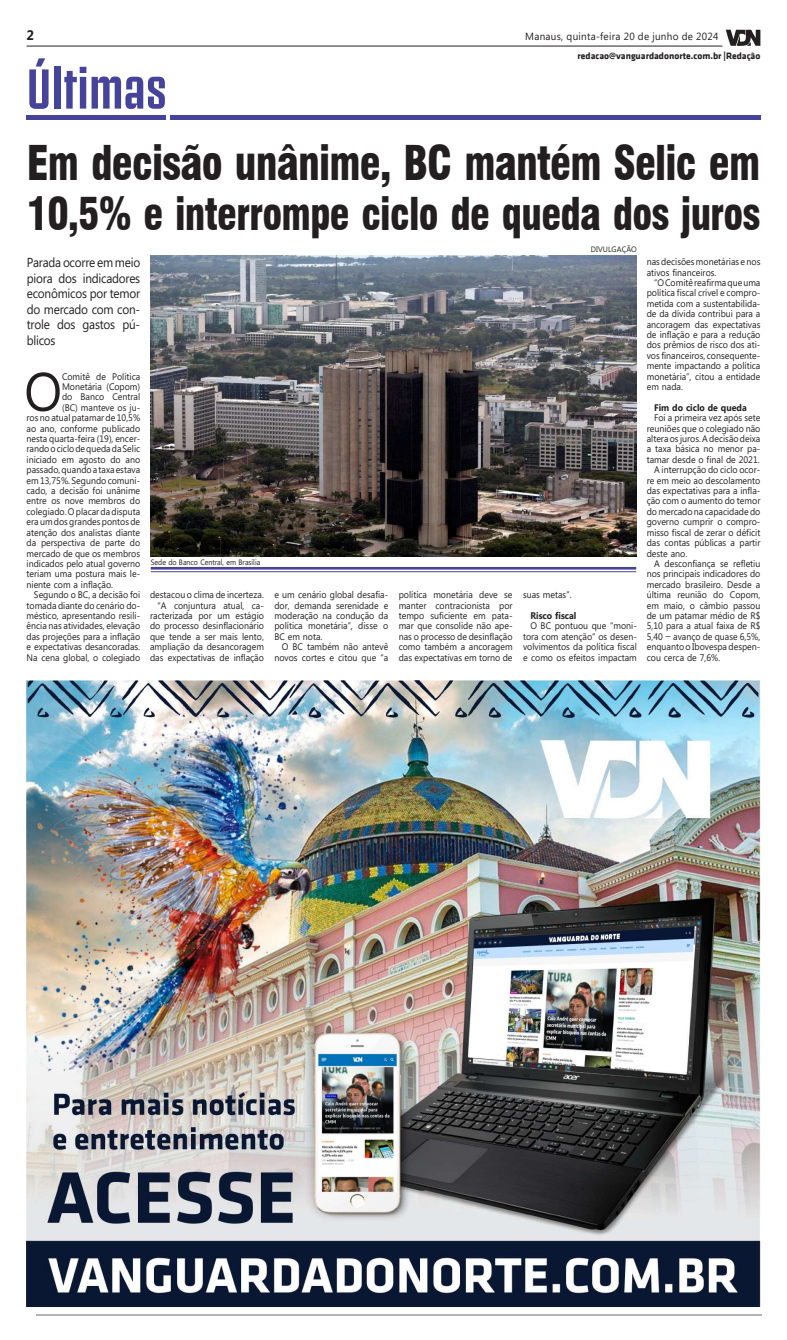
<style>
.page{position:relative;width:787px;height:1340px;background:#fff}
.page>*{position:absolute;margin:0;border:0;box-sizing:border-box;transform-origin:0 0}
.t1{font:700 56.35px "Juventus Fans";color:#46439b}
.t2{font:54.07px "Microsoft Phags Pa";color:#231f20;scale:.92 1}
.t3{font:900 condensed 46.81px "Swiss 721 BT";letter-spacing:-.02em;color:#231f20;scale:.9 1}
.t4{font:900 condensed 44.19px "Swiss 721 BT";letter-spacing:-.02em;color:#231f20;scale:.9 1}
.t5{font:700 13.83px "Microsoft Phags Pa";color:#231f20;scale:.95 1}
.t6{font:13.04px/15.6px "Microsoft Phags Pa";letter-spacing:-.02em;color:#231f20;text-align:justify;scale:.9 1}
.t7{font:10.41px "Microsoft Phags Pa";letter-spacing:.025em;color:#231f20;scale:.95 1}
.t8{font:9.54px/10.4px "Microsoft Phags Pa";color:#231f20;text-align:justify;scale:.92 1}
.t9{font:700 9.54px "MW Klavika Bd";color:#231f20}
.t10{font:700 9.54px "Microsoft Phags Pa";color:#231f20;scale:.92 1}
.t11{font:7.79px "Microsoft Phags Pa";color:#231f20;scale:.9 1}
.t12{font:7.79px "Microsoft Phags Pa";color:#231f20;scale:.95 1}
</style>
<div class="page">
<div style="left:170px;top:115px;width:590px;height:5px;background:#46439b"></div>
<div style="left:27px;top:115px;width:139px;height:5px;background:#46439b"></div>
<hr style="left:27px;top:46px;width:695px;height:1px;background:#231f20">
<svg style="left:726px;top:30px;width:34px;height:16px"></svg>
<hr style="left:36px;top:1313px;width:725px;height:2px;background:#b2b3b7">
<img style="left:150px;top:255px;width:486px;height:302px">
<img style="left:27px;top:681px;width:733px;height:625px">
<hr style="left:151px;top:567px;width:485px;height:2px;background:#46439b">
<hr style="left:151px;top:571px;width:485px;height:1px;background:#46439b">
<h3 class="t5" style="left:27px;top:25px;width:10px">2</h3>
<p class="t7" style="left:525px;top:29px;width:205px">Manaus, quinta-feira 20 de junho de 2024</p>
<p class="t9" style="left:577px;top:49px;width:184px">redacao@vanguardadonorte.com.br |Redação</p>
<h1 class="t1" style="left:27px;top:49px;width:142px">Últimas</h1>
<h3 class="t3" style="left:27px;top:134px;width:816px">Em decisão unânime, BC mantém Selic em</h3>
<h3 class="t4" style="left:27px;top:187px;width:816px">10,5% e interrompe ciclo de queda dos juros</h3>
<p class="t8" style="left:646px;top:256px;width:125px">nas decisões monetárias e nos ativos financeiros.</p>
<p class="t8" style="left:646px;top:277px;width:125px;text-indent:7px">“O Comitê reafirma que uma política fiscal crível e compro&shy;metida com a sustentabilida&shy;de da dívida contribui para a ancoragem das expectativas de inflação e para a redução dos prêmios de risco dos ati&shy;vos financeiros, consequente&shy;mente impactando a política monetária”, citou a entidade em nada.</p>
<p class="t10" style="left:654px;top:400px;width:102px">Fim do ciclo de queda</p>
<p class="t8" style="left:654px;top:412px;width:117px">Foi a primeira vez após sete</p>
<p class="t8" style="left:646px;top:422px;width:125px">reuniões que o colegiado não</p>
<p class="t8" style="left:646px;top:433px;width:125px">altera os juros. A decisão deixa</p>
<p class="t8" style="left:646px;top:443px;width:125px">a taxa básica no menor pa-</p>
<p class="t8" style="left:646px;top:454px;width:124px">tamar desde o final de 2021.</p>
<p class="t8" style="left:654px;top:464px;width:117px">A interrupção do ciclo ocor-</p>
<p class="t8" style="left:646px;top:474px;width:125px">re em meio ao descolamento</p>
<p class="t8" style="left:646px;top:485px;width:125px">das expectativas para a infla-</p>
<p class="t8" style="left:646px;top:495px;width:125px">ção com o aumento do temor</p>
<p class="t8" style="left:646px;top:506px;width:125px">do mercado na capacidade do</p>
<p class="t8" style="left:646px;top:516px;width:125px">governo cumprir o compro-</p>
<p class="t8" style="left:646px;top:526px;width:125px">misso fiscal de zerar o déficit</p>
<p class="t8" style="left:646px;top:537px;width:125px">das contas públicas a partir</p>
<p class="t8" style="left:646px;top:547px;width:46px">deste ano.</p>
<p class="t8" style="left:654px;top:558px;width:117px">A desconfiança se refletiu</p>
<p class="t8" style="left:646px;top:568px;width:125px">nos principais indicadores do</p>
<p class="t8" style="left:646px;top:578px;width:125px">mercado brasileiro. Desde a</p>
<p class="t8" style="left:646px;top:589px;width:125px">última reunião do Copom,</p>
<p class="t8" style="left:646px;top:599px;width:125px">em maio, o câmbio passou</p>
<p class="t8" style="left:646px;top:610px;width:125px">de um patamar médio de R$</p>
<p class="t8" style="left:646px;top:620px;width:125px">5,10 para a atual faixa de R$</p>
<p class="t8" style="left:646px;top:630px;width:125px">5,40 — avanço de quase 6,5%,</p>
<p class="t8" style="left:646px;top:641px;width:125px">enquanto o Ibovespa despen-</p>
<p class="t8" style="left:646px;top:651px;width:81px">cou cerca de 7,6%.</p>
<p class="t12" style="left:590px;top:244px;width:50px">DIVULGAÇÃO</p>
<h3 class="t6" style="left:27px;top:254px;width:127px">Parada ocorre em meio piora dos indicadores econômicos por temor do mercado com con&shy;trole dos gastos pú&shy;blicos</h3>
<h2 class="t2" style="left:24px;top:354px;width:42px">O</h2>
<p class="t8" style="left:62px;top:370px;width:86px">Comitê de Política</p>
<p class="t8" style="left:62px;top:381px;width:86px">Monetária (Copom)</p>
<p class="t8" style="left:62px;top:391px;width:86px">do Banco Central</p>
<p class="t8" style="left:62px;top:402px;width:86px">(BC) manteve os ju-</p>
<p class="t8" style="left:27px;top:412px;width:125px">ros no atual patamar de 10,5%</p>
<p class="t8" style="left:27px;top:422px;width:125px">ao ano, conforme publicado</p>
<p class="t8" style="left:27px;top:433px;width:125px">nesta quarta-feira (19), encer-</p>
<p class="t8" style="left:27px;top:443px;width:125px">rando o ciclo de queda da Selic</p>
<p class="t8" style="left:27px;top:454px;width:125px">iniciado em agosto do ano</p>
<p class="t8" style="left:27px;top:464px;width:125px">passado, quando a taxa estava</p>
<p class="t8" style="left:27px;top:474px;width:125px">em 13,75%. Segundo comuni-</p>
<p class="t8" style="left:27px;top:485px;width:125px">cado, a decisão foi unânime</p>
<p class="t8" style="left:27px;top:495px;width:125px">entre os nove membros do</p>
<p class="t8" style="left:27px;top:506px;width:125px">colegiado. O placar da disputa</p>
<p class="t8" style="left:27px;top:516px;width:125px">era um dos grandes pontos de</p>
<p class="t8" style="left:27px;top:526px;width:125px">atenção dos analistas diante</p>
<p class="t8" style="left:27px;top:537px;width:125px">da perspectiva de parte do</p>
<p class="t8" style="left:27px;top:547px;width:125px">mercado de que os membros</p>
<p class="t8" style="left:27px;top:558px;width:125px">indicados pelo atual governo</p>
<p class="t8" style="left:27px;top:568px;width:125px">teriam uma postura mais le-</p>
<p class="t8" style="left:27px;top:578px;width:95px">niente com a inflação.</p>
<p class="t8" style="left:34px;top:589px;width:117px">Segundo o BC, a decisão foi</p>
<p class="t8" style="left:27px;top:599px;width:125px">tomada diante do cenário do-</p>
<p class="t8" style="left:27px;top:610px;width:125px">méstico, apresentando resili-</p>
<p class="t8" style="left:27px;top:620px;width:125px">ência nas atividades, elevação</p>
<p class="t8" style="left:27px;top:630px;width:125px">das projeções para a inflação</p>
<p class="t8" style="left:27px;top:641px;width:125px">e expectativas desancoradas.</p>
<p class="t8" style="left:27px;top:651px;width:125px">Na cena global, o colegiado</p>
<p class="t11" style="left:151px;top:556px;width:123px">Sede do Banco Central, em Brasília</p>
<p class="t8" style="left:150px;top:589px;width:125px;text-align:right">destacou o clima de incerteza. “A conjuntura atual, ca&shy;racterizada por um estágio do processo desinflacionário que tende a ser mais lento, ampliação da desancoragem das expectativas de inflação</p>
<p class="t8" style="left:274px;top:589px;width:125px">e um cenário global desafia&shy;dor, demanda serenidade e moderação na condução da política monetária”, disse o BC em nota.</p>
<p class="t8" style="left:398px;top:589px;width:125px">política monetária deve se manter contracionista por tempo suficiente em pata&shy;mar que consolide não ape&shy;nas o processo de desinflação como também a ancoragem das expectativas em torno de</p>
<p class="t8" style="left:523px;top:589px;width:54px">suas metas”.</p>
<p class="t10" style="left:530px;top:608px;width:51px">Risco fiscal</p>
<p class="t8" style="left:523px;top:620px;width:125px;text-indent:7px">O BC pontuou que “moni&shy;tora com atenção” os desen&shy;volvimentos da política fiscal e como os efeitos impactam</p>
<p class="t8" style="left:274px;top:641px;width:125px;text-align:right">O BC também não antevê novos cortes e citou que “a</p>
</div>
